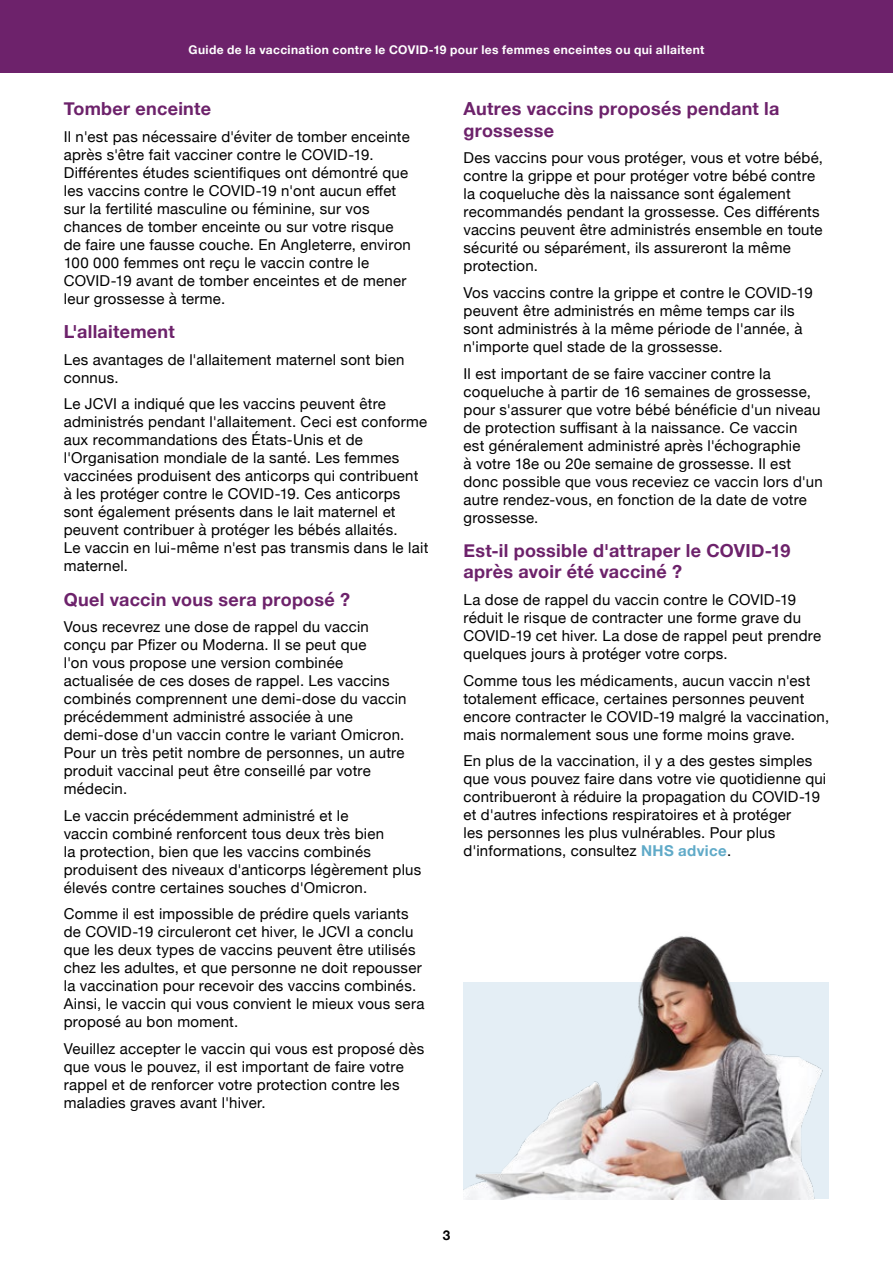
<style>
.page{position:relative;width:893px;height:1263px;background:#fff}
.page>*{position:absolute;margin:0;border:0;box-sizing:border-box;transform-origin:0 0}
.Subdeader{font:700 18px/21.6px "Helvetica Neue";letter-spacing:.015em;color:#6d226b}
.Body{font:15px/18px "Helvetica Neue";letter-spacing:.015em;color:#000}
.Subdeader-2{font:15px/18px "Helvetica Neue";letter-spacing:.015em;color:#000}
.t1{font:700 13.5px "Helvetica Neue";color:#000}
.Body-2{font:700 12px "Helvetica Neue";letter-spacing:.03em;color:#fff}
.s1{font-weight:700;color:#60aac8}
</style>
<div class="page">
<div style="left:0;top:0;width:893px;height:72px;background:#6d226b"></div>
<img style="left:463px;top:936px;width:366px;height:263px">
<p class="Body-2" style="left:188px;top:41px;width:517px">Guide de la vaccination contre le COVID-19 pour les femmes enceintes ou qui allaitent</p>
<p class="Subdeader" style="left:64px;top:99px;width:149px">Tomber enceinte</p>
<p class="Subdeader-2" style="left:64px;top:128px;width:349px">Il n'est pas nécessaire d'éviter de tomber enceinte après s'être fait vacciner contre le COVID-19.<br>Différentes études scientifiques ont démontré que les vaccins contre le COVID-19 n'ont aucun effet sur la fertilité masculine ou féminine, sur vos chances de tomber enceinte ou sur votre risque de faire une fausse couche. En Angleterre, environ 100 000 femmes ont reçu le vaccin contre le COVID-19 avant de tomber enceintes et de mener leur grossesse à terme.</p>
<p class="Subdeader" style="left:64px;top:321px;width:113px">L'allaitement</p>
<p class="Body" style="left:64px;top:351px;width:342px">Les avantages de l'allaitement maternel sont bien connus.</p>
<p class="Body" style="left:64px;top:396px;width:366px">Le JCVI a indiqué que les vaccins peuvent être administrés pendant l'allaitement. Ceci est conforme aux recommandations des États-Unis et de l'Organisation mondiale de la santé. Les femmes vaccinées produisent des anticorps qui contribuent à les protéger contre le COVID-19. Ces anticorps sont également présents dans le lait maternel et peuvent contribuer à protéger les bébés allaités.<br>Le vaccin en lui-même n'est pas transmis dans le lait maternel.</p>
<p class="Subdeader" style="left:64px;top:589px;width:288px">Quel vaccin vous sera proposé ?</p>
<p class="Body" style="left:64px;top:619px;width:344px">Vous recevrez une dose de rappel du vaccin conçu par Pfizer ou Moderna. Il se peut que<br>l'on vous propose une version combinée actualisée de ces doses de rappel. Les vaccins combinés comprennent une demi-dose du vaccin précédemment administré associée à une demi-dose d'un vaccin contre le variant Omicron.<br>Pour un très petit nombre de personnes, un autre produit vaccinal peut être conseillé par votre médecin.</p>
<p class="Body" style="left:64px;top:807px;width:359px">Le vaccin précédemment administré et le<br>vaccin combiné renforcent tous deux très bien<br>la protection, bien que les vaccins combinés produisent des niveaux d'anticorps légèrement plus élevés contre certaines souches d'Omicron.</p>
<p class="Body" style="left:64px;top:906px;width:362px">Comme il est impossible de prédire quels variants de COVID-19 circuleront cet hiver, le JCVI a conclu que les deux types de vaccins peuvent être utilisés chez les adultes, et que personne ne doit repousser la vaccination pour recevoir des vaccins combinés.<br>Ainsi, le vaccin qui vous convient le mieux vous sera proposé au bon moment.</p>
<p class="Subdeader-2" style="left:64px;top:1040px;width:362px">Veuillez accepter le vaccin qui vous est proposé dès que vous le pouvez, il est important de faire votre rappel et de renforcer votre protection contre les maladies graves avant l'hiver.</p>
<p class="Subdeader" style="left:463px;top:99px;width:318px">Autres vaccins proposés pendant la grossesse</p>
<p class="Body" style="left:463px;top:150px;width:361px">Des vaccins pour vous protéger, vous et votre bébé, contre la grippe et pour protéger votre bébé contre la coqueluche dès la naissance sont également recommandés pendant la grossesse. Ces différents vaccins peuvent être administrés ensemble en toute sécurité ou séparément, ils assureront la même protection.</p>
<p class="Body" style="left:463px;top:284px;width:351px">Vos vaccins contre la grippe et contre le COVID-19 peuvent être administrés en même temps car ils sont administrés à la même période de l'année, à n'importe quel stade de la grossesse.</p>
<p class="Subdeader-2" style="left:463px;top:365px;width:361px">Il est important de se faire vacciner contre la coqueluche à partir de 16 semaines de grossesse, pour s'assurer que votre bébé bénéficie d'un niveau de protection suffisant à la naissance. Ce vaccin<br>est généralement administré après l'échographie<br>à votre 18e ou 20e semaine de grossesse. Il est donc possible que vous receviez ce vaccin lors d'un autre rendez-vous, en fonction de la date de votre grossesse.</p>
<p class="Subdeader" style="left:463px;top:540px;width:329px">Est-il possible d'attraper le COVID-19 après avoir été vacciné ?</p>
<p class="Body" style="left:463px;top:591px;width:359px">La dose de rappel du vaccin contre le COVID-19 réduit le risque de contracter une forme grave du COVID-19 cet hiver. La dose de rappel peut prendre quelques jours à protéger votre corps.</p>
<p class="Body" style="left:463px;top:672px;width:367px">Comme tous les médicaments, aucun vaccin n'est totalement efficace, certaines personnes peuvent encore contracter le COVID-19 malgré la vaccination, mais normalement sous une forme moins grave.</p>
<p class="Body" style="left:463px;top:752px;width:364px">En plus de la vaccination, il y a des gestes simples que vous pouvez faire dans votre vie quotidienne qui contribueront à réduire la propagation du COVID-19 et d'autres infections respiratoires et à protéger<br>les personnes les plus vulnérables. Pour plus d'informations, consultez <span class="s1">NHS advice</span>.</p>
<p class="t1" style="left:443px;top:1224px;width:9px">3</p>
</div>
